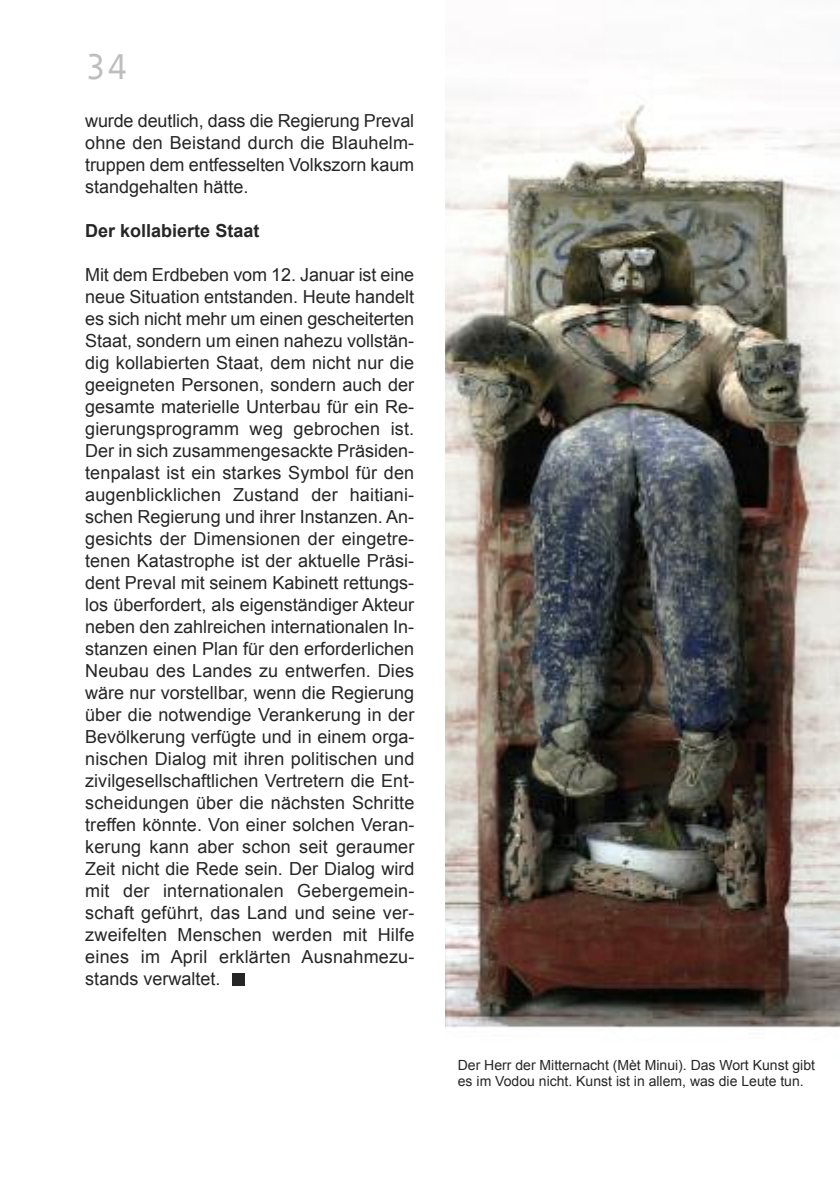
<style>
.page{position:relative;width:840px;height:1191px;background:#fff}
.page>*{position:absolute;margin:0;border:0;box-sizing:border-box;transform-origin:0 0}
.t1{font:36px "Andale Mono";color:#bebebe}
.t2{font:18px/22px "Arial";color:#272627;text-align:justify}
.t3{font:700 18px "Arial";color:#272627}
.t4{font:14px/16px "Arial";color:#272627}
</style>
<div class="page">
<img style="left:445px;top:104px;width:394px;height:924px">
<div style="left:232px;top:973px;width:13px;height:13px;background:#272627"></div>
<h1 class="t1" style="left:85px;top:46px;width:45px">34</h1>
<p class="t2" style="left:85px;top:109px;width:330px">wurde deutlich, dass die Regierung Preval ohne den Beistand durch die Blauhelm&shy;truppen dem entfesselten Volkszorn kaum standgehalten hätte.</p>
<p class="t3" style="left:85px;top:220px;width:176px">Der kollabierte Staat</p>
<p class="t2" style="left:85px;top:263px;width:331px">Mit dem Erdbeben vom 12. Januar ist eine neue Situation entstanden. Heute handelt es sich nicht mehr um einen gescheiterten Staat, sondern um einen nahezu vollstän&shy;dig kollabierten Staat, dem nicht nur die geeigneten Personen, sondern auch der gesamte materielle Unterbau für ein Re&shy;gierungsprogramm weg gebrochen ist.<br>Der in sich zusammengesackte Präsiden&shy;tenpalast ist ein starkes Symbol für den augenblicklichen Zustand der haitiani&shy;schen Regierung und ihrer Instanzen. An&shy;gesichts der Dimensionen der eingetre&shy;tenen Katastrophe ist der aktuelle Präsi&shy;dent Preval mit seinem Kabinett rettungs&shy;los überfordert, als eigenständiger Akteur neben den zahlreichen internationalen In&shy;stanzen einen Plan für den erforderlichen Neubau des Landes zu entwerfen. Dies wäre nur vorstellbar, wenn die Regierung über die notwendige Verankerung in der Bevölkerung verfügte und in einem orga&shy;nischen Dialog mit ihren politischen und zivilgesellschaftlichen Vertretern die Ent&shy;scheidungen über die nächsten Schritte treffen könnte. Von einer solchen Veran&shy;kerung kann aber schon seit geraumer Zeit nicht die Rede sein. Der Dialog wird mit der internationalen Gebergemein&shy;schaft geführt, das Land und seine ver&shy;zweifelten Menschen werden mit Hilfe eines im April erklärten Ausnahmezu&shy;stands verwaltet.</p>
<p class="t4" style="left:457px;top:1057px;width:358px">Der Herr der Mitternacht (Mèt Minui). Das Wort Kunst gibt es im Vodou nicht. Kunst ist in allem, was die Leute tun.</p>
</div>
